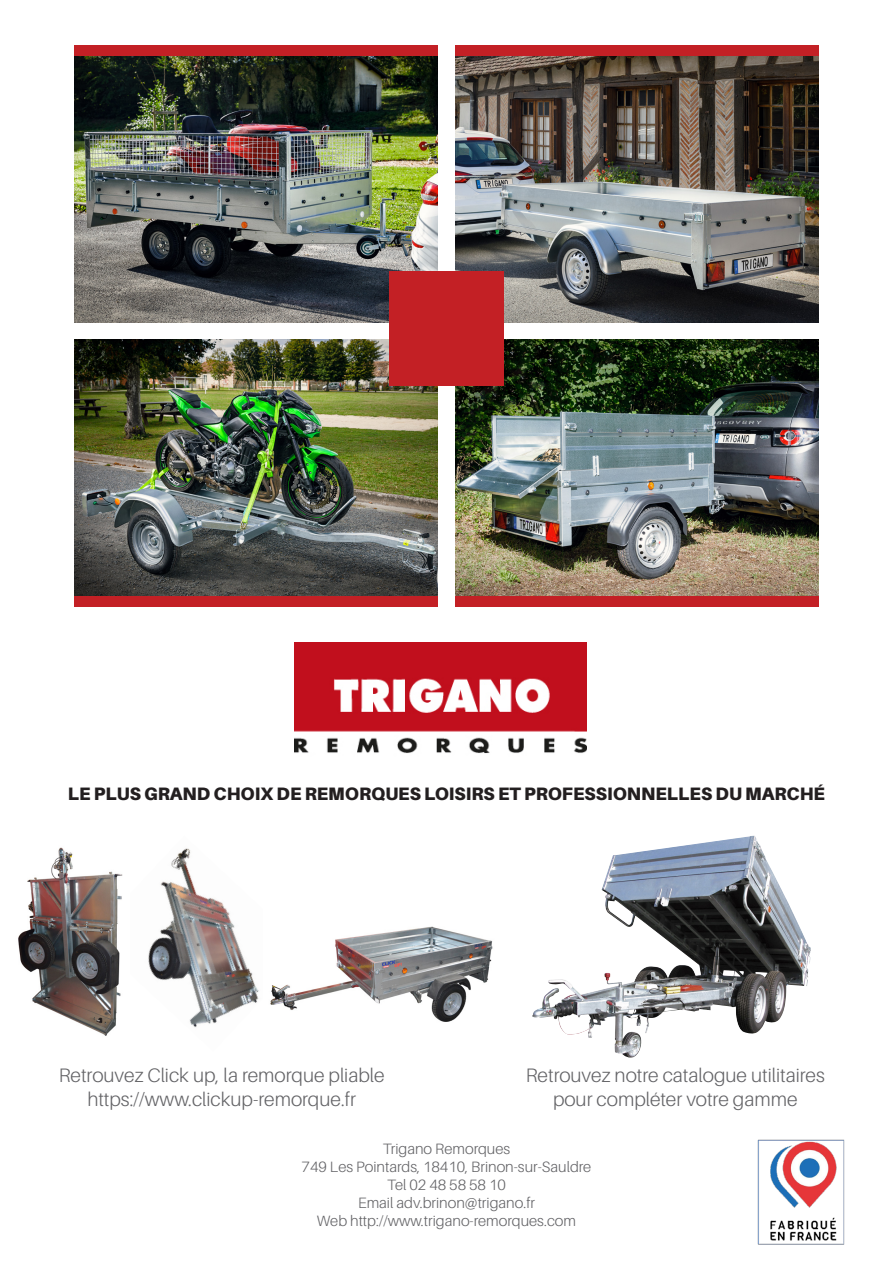
<style>
.page{position:relative;width:893px;height:1263px;background:#fff}
.page>*{position:absolute;margin:0;border:0;box-sizing:border-box;transform-origin:0 0}
.text_gray{font:300 19.5px/23.4px "Aileron";color:#636366;text-align:center}
.Front_footer_title{font:900 18px "Aileron";color:#231f20}
.back_text{font:300 15px/18px "Aileron";color:#636366;text-align:center}
</style>
<div class="page">
<img style="left:148px;top:848px;width:111px;height:180px">
<img style="left:74px;top:56px;width:364px;height:267px">
<img style="left:74px;top:339px;width:364px;height:257px">
<img style="left:455px;top:56px;width:364px;height:267px">
<img style="left:455px;top:340px;width:364px;height:256px">
<div style="left:74px;top:45px;width:364px;height:11px;background:#c32025"></div>
<div style="left:74px;top:596px;width:364px;height:10px;background:#c32025"></div>
<div style="left:455px;top:45px;width:364px;height:11px;background:#c32025"></div>
<div style="left:455px;top:596px;width:364px;height:10px;background:#c32025"></div>
<div style="left:389px;top:272px;width:114px;height:114px;background:#c32025"></div>
<img style="left:294px;top:642px;width:293px;height:112px">
<img style="left:757px;top:1139px;width:88px;height:106px">
<img style="left:532px;top:836px;width:219px;height:202px">
<img style="left:18px;top:847px;width:105px;height:189px">
<img style="left:270px;top:926px;width:223px;height:96px">
<p class="Front_footer_title" style="left:68px;top:783px;width:759px">LE PLUS GRAND CHOIX DE REMORQUES LOISIRS ET PROFESSIONNELLES DU MARCHÉ</p>
<p class="text_gray" style="left:59px;top:1064px;width:327px">Retrouvez Click up, la remorque pliable https://www.clickup-remorque.fr</p>
<p class="text_gray" style="left:526px;top:1064px;width:301px">Retrouvez notre catalogue utilitaires pour compléter votre gamme</p>
<p class="back_text" style="left:302px;top:1139px;width:291px">Trigano Remorques<br>749 Les Pointards, 18410, Brinon-sur-Sauldre<br>Tel 02 48 58 58 10<br>Email adv.brinon@trigano.fr<br>Web http://www.trigano-remorques.com</p>
</div>
